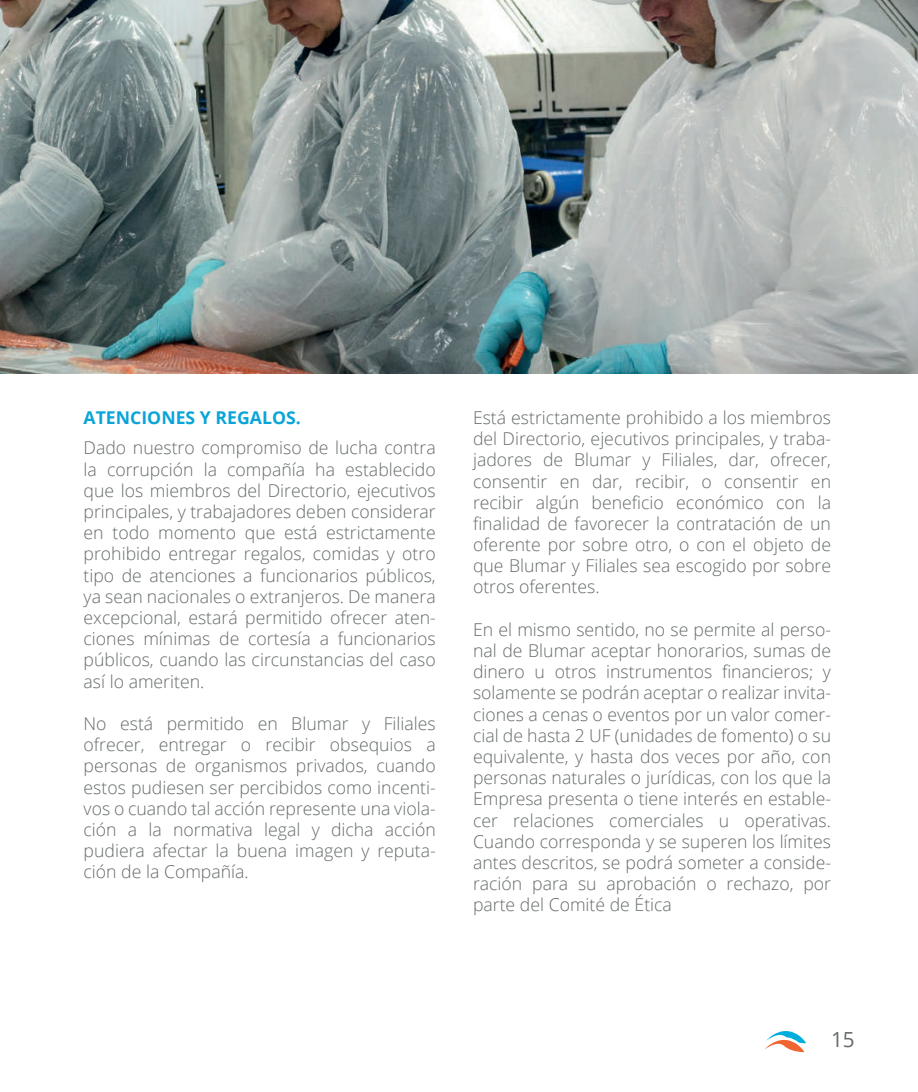
<style>
.page{position:relative;width:918px;height:1092px;background:#fff}
.page>*{position:absolute;margin:0;border:0;box-sizing:border-box;transform-origin:0 0}
.t1{font:20.82px "Open Sans";color:#656a6a}
.t2{font:300 17.68px/21.2px "Open Sans";color:#656a6a;text-align:justify}
.t3{font:700 17.68px "Open Sans";color:#0aa5d8}
</style>
<div class="page">
<img style="left:0;top:0;width:918px;height:373px">
<svg style="left:764px;top:1031px;width:42px;height:21px"></svg>
<p class="t3" style="left:84px;top:405px;width:219px">ATENCIONES Y REGALOS.</p>
<p class="t2" style="left:84px;top:437px;width:354px">Dado nuestro compromiso de lucha contra la corrupción la compañía ha establecido que los miembros del Directorio, ejecutivos principales, y trabajadores deben considerar en todo momento que está estrictamente prohibido entregar regalos, comidas y otro tipo de atenciones a funcionarios públicos, ya sean nacionales o extranjeros. De manera excepcional, estará permitido ofrecer aten&shy;ciones mínimas de cortesía a funcionarios públicos, cuando las circunstancias del caso así lo ameriten.</p>
<p class="t2" style="left:84px;top:712px;width:354px">No está permitido en Blumar y Filiales ofrecer, entregar o recibir obsequios a personas de organismos privados, cuando estos pudiesen ser percibidos como incenti&shy;vos o cuando tal acción represente una viola&shy;ción a la normativa legal y dicha acción pudiera afectar la buena imagen y reputa&shy;ción de la Compañía.</p>
<p class="t2" style="left:473px;top:406px;width:359px">Está estrictamente prohibido a los miembros del Directorio, ejecutivos principales, y traba&shy;jadores de Blumar y Filiales, dar, ofrecer, consentir en dar, recibir, o consentir en recibir algún beneficio económico con la finalidad de favorecer la contratación de un oferente por sobre otro, o con el objeto de que Blumar y Filiales sea escogido por sobre otros oferentes.</p>
<p class="t2" style="left:473px;top:618px;width:359px">En el mismo sentido, no se permite al perso&shy;nal de Blumar aceptar honorarios, sumas de dinero u otros instrumentos financieros; y solamente se podrán aceptar o realizar invita&shy;ciones a cenas o eventos por un valor comer&shy;cial de hasta 2 UF (unidades de fomento) o su equivalente, y hasta dos veces por año, con personas naturales o jurídicas, con los que la Empresa presenta o tiene interés en estable&shy;cer relaciones comerciales u operativas.<br>Cuando corresponda y se superen los límites antes descritos, se podrá someter a conside&shy;ración para su aprobación o rechazo, por parte del Comité de Ética</p>
<p class="t1" style="left:831px;top:1025px;width:25px">15</p>
</div>
